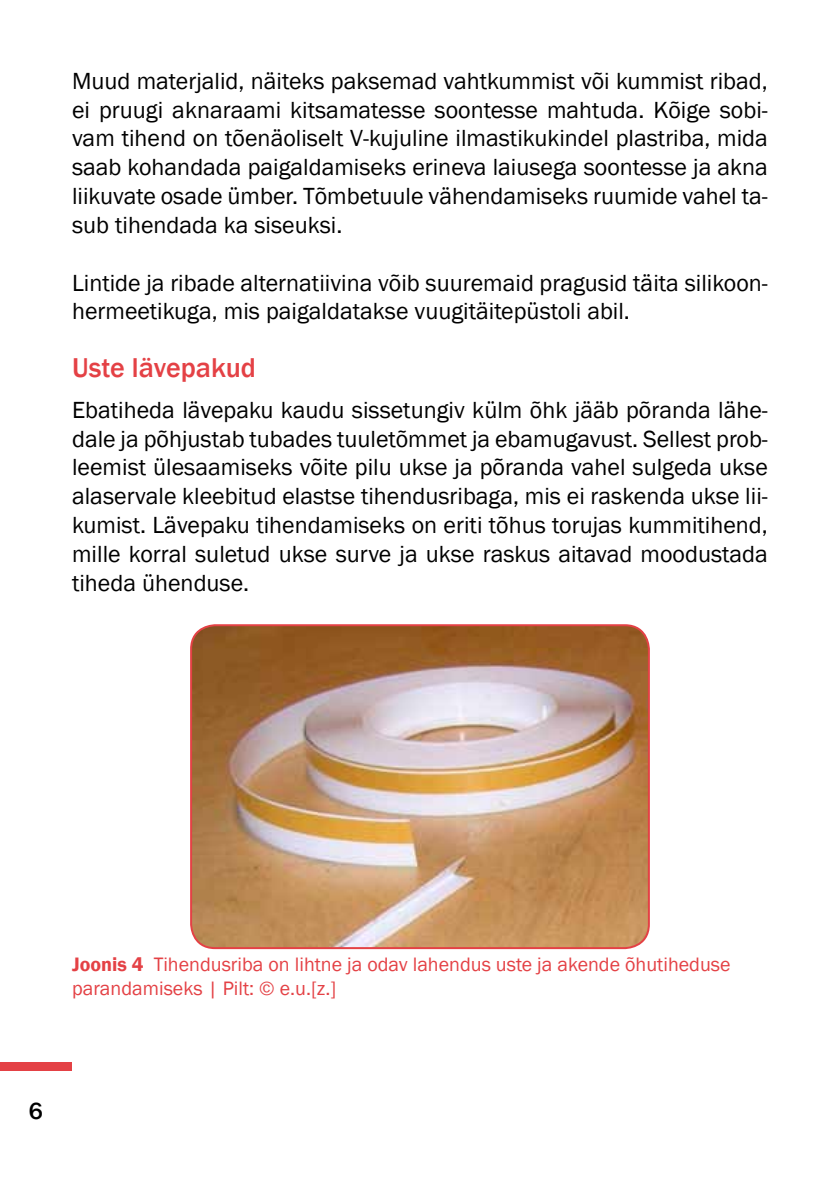
<style>
.page{position:relative;width:840px;height:1191px;background:#fff}
.page>*{position:absolute;margin:0;border:0;box-sizing:border-box;transform-origin:0 0}
.t1{font:500 28px "Franklin Gothic";color:#e44145}
.t2{font:24px/28.8px "Franklin Gothic";color:#000;text-align:justify}
.t3{font:500 24px "Franklin Gothic";color:#000}
.t4{font:20px/24px "Franklin Gothic";color:#e44145}
.s1{font-weight:600}
</style>
<div class="page">
<div style="left:0;top:1062px;width:72px;height:8px;background:#e44145"></div>
<img style="left:191px;top:625px;width:457px;height:323px">
<div style="left:190px;top:624px;width:459px;height:325px;border:2px solid #e44145;border-radius:24px"></div>
<p class="t2" style="left:72px;top:67px;width:697px">Muud materjalid, näiteks paksemad vahtkummist või kummist ribad, ei pruugi aknaraami kitsamatesse soontesse mahtuda. Kõige sobi&shy;vam tihend on tõenäoliselt V-kujuline ilmastikukindel plastriba, mida saab kohandada paigaldamiseks erineva laiusega soontesse ja akna liikuvate osade ümber. Tõmbetuule vähendamiseks ruumide vahel ta&shy;sub tihendada ka siseuksi.</p>
<p class="t2" style="left:72px;top:269px;width:697px">Lintide ja ribade alternatiivina võib suuremaid pragusid täita silikoon&shy;hermeetikuga, mis paigaldatakse vuugitäitepüstoli abil.</p>
<p class="t1" style="left:72px;top:350px;width:185px">Uste lävepakud</p>
<p class="t2" style="left:72px;top:396px;width:697px">Ebatiheda lävepaku kaudu sissetungiv külm õhk jääb põranda lähe&shy;dale ja põhjustab tubades tuuletõmmet ja ebamugavust. Sellest prob&shy;leemist ülesaamiseks võite pilu ukse ja põranda vahel sulgeda ukse alaservale kleebitud elastse tihendusribaga, mis ei raskenda ukse lii&shy;kumist. Lävepaku tihendamiseks on eriti tõhus torujas kummitihend, mille korral suletud ukse surve ja ukse raskus aitavad moodustada tiheda ühenduse.</p>
<p class="t4" style="left:72px;top:952px;width:659px"><span class="s1">Joonis 4</span> Tihendusriba on lihtne ja odav lahendus uste ja akende õhutiheduse parandamiseks | Pilt: © e.u.[z.]</p>
<p class="t3" style="left:29px;top:1096px;width:16px">6</p>
</div>
